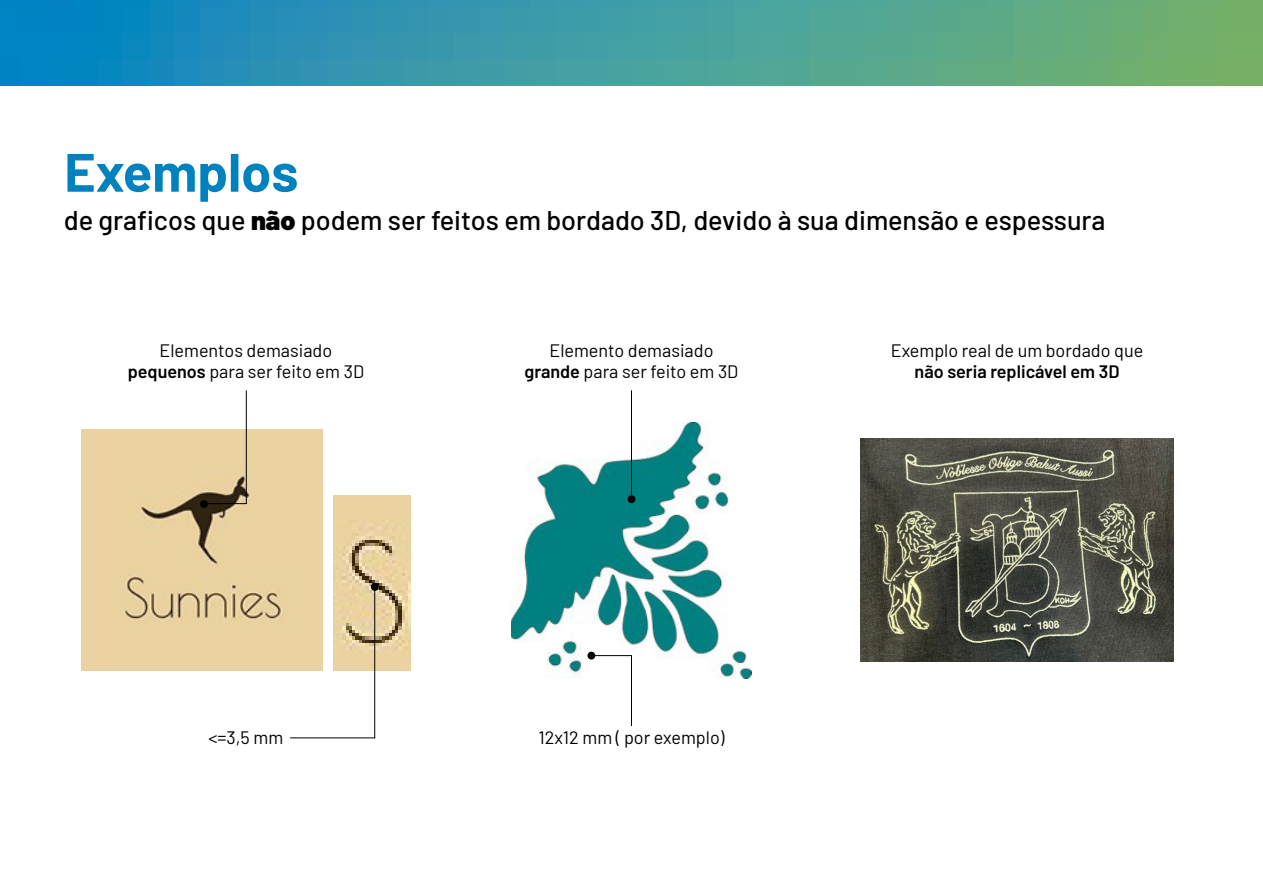
<style>
.page{position:relative;width:1263px;height:893px;background:#fff}
.page>*{position:absolute;margin:0;border:0;box-sizing:border-box;transform-origin:0 0}
.t1{font:700 54px "Barlow";color:#0082be}
.t2{font:500 27px "Barlow";color:#000}
.t3{font:18px/21.6px "Barlow";color:#000;text-align:center}
.t4{font:600 18px "Barlow";color:#000}
.s1{font-weight:900}
.s2{font-weight:600}
</style>
<div class="page">
<img style="left:81px;top:430px;width:241px;height:241px">
<img style="left:334px;top:495px;width:76px;height:176px">
<img style="left:860px;top:439px;width:314px;height:223px">
<img style="left:511px;top:423px;width:241px;height:255px">
<hr style="left:374px;top:587px;width:1px;height:151px;background:#000">
<div style="left:371px;top:583px;width:8px;height:8px;background:#000;border-radius:50%"></div>
<hr style="left:246px;top:390px;width:1px;height:114px;background:#000">
<hr style="left:204px;top:503px;width:43px;height:1px;background:#000">
<hr style="left:290px;top:737px;width:85px;height:1px;background:#000">
<div style="left:200px;top:500px;width:8px;height:8px;background:#000;border-radius:50%"></div>
<hr style="left:631px;top:390px;width:1px;height:110px;background:#000">
<hr style="left:631px;top:655px;width:1px;height:71px;background:#000">
<hr style="left:591px;top:655px;width:41px;height:1px;background:#000">
<div style="left:627px;top:495px;width:8px;height:8px;background:#000;border-radius:50%"></div>
<div style="left:587px;top:652px;width:8px;height:7px;background:#000;border-radius:50%"></div>
<img style="left:0;top:0;width:1263px;height:85px">
<h1 class="t1" style="left:64px;top:132px;width:236px">Exemplos</h1>
<h2 class="t2" style="left:64px;top:201px;width:1043px">de graficos que <span class="s1">não</span> podem ser feitos em bordado 3D, devido à sua dimensão e espessura</h2>
<p class="t3" style="left:128px;top:338px;width:238px">Elementos demasiado <span class="s2">pequenos</span> para ser feito em 3D</p>
<p class="t3" style="left:209px;top:725px;width:76px">&lt;=3,5 mm</p>
<p class="t3" style="left:525px;top:338px;width:215px">Elemento demasiado <span class="s2">grande</span> para ser feito em 3D</p>
<p class="t3" style="left:891px;top:338px;width:254px">Exemplo real de um bordado que</p>
<p class="t4" style="left:915px;top:359px;width:206px">não seria replicável em 3D</p>
<p class="t3" style="left:538px;top:725px;width:188px">12x12 mm ( por exemplo)</p>
</div>
